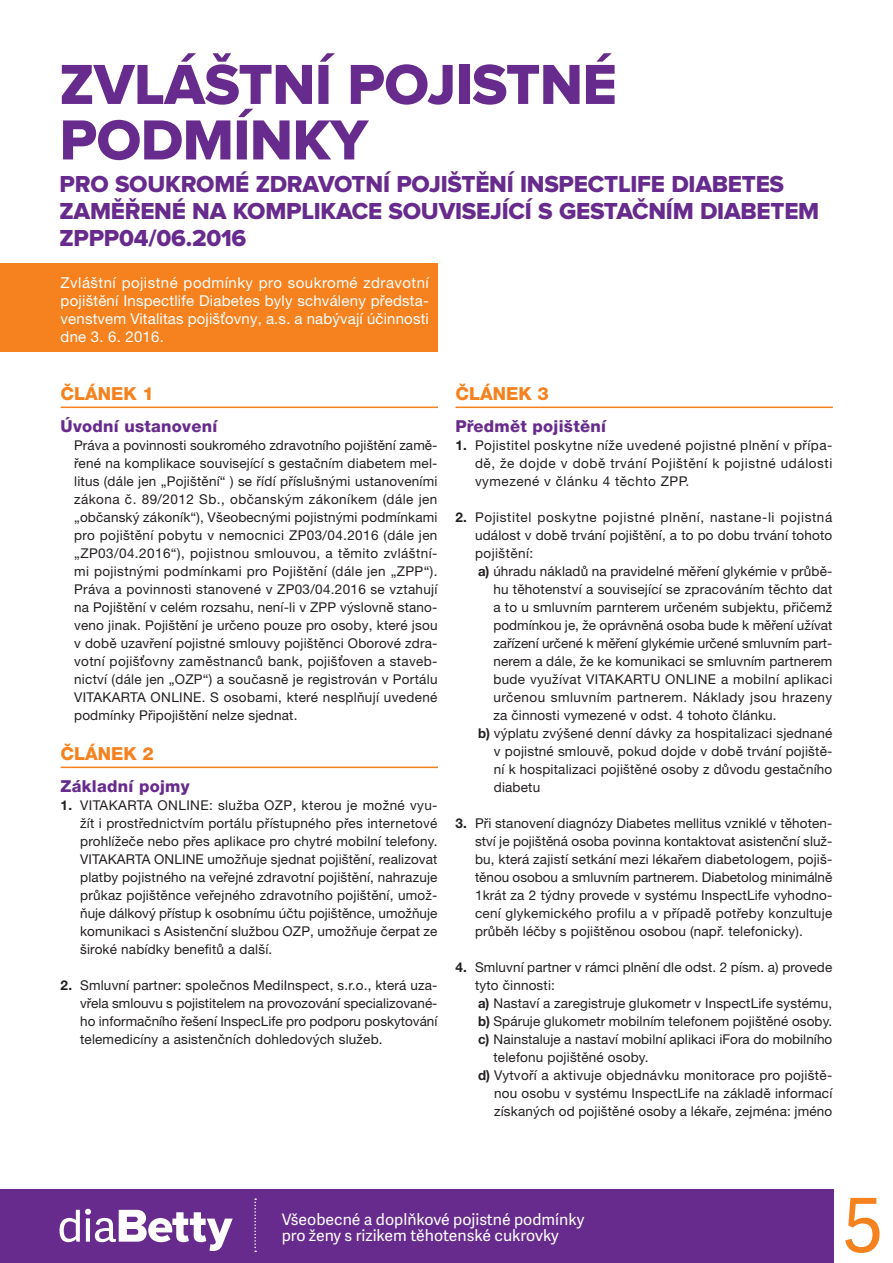
<style>
.page{position:relative;width:893px;height:1263px;background:#fff}
.page>*{position:absolute;margin:0;border:0;box-sizing:border-box;transform-origin:0 0}
.t1{font:74.85px "Adelle Sans";color:#f5821f}
.t2{font:58.5px/55.5px "Proxima Nova Extrabld";letter-spacing:-.01em;color:#672b8d}
.t3{font:24px/27px "Proxima Nova Extrabld";letter-spacing:-.01em;color:#672b8d}
.t4{font:800 18px "Helvetica Neue CE";color:#f5821f}
.t5{font:800 16.5px "Helvetica Neue CE";letter-spacing:.015em;color:#672b8d}
.t6{font:15.75px/16.2px "Adelle Sans";color:#fff}
.t7{font:15px/18px "Helvetica Neue CE";letter-spacing:.01em;color:#fff;text-align:justify}
.t8{font:13.5px/18px "Helvetica Neue CE";letter-spacing:.015em;color:#231f20;text-align:justify}
.t9{font:13.5px "Helvetica Neue CE";letter-spacing:.045em;color:#231f20}
.t10{font:13.5px "Helvetica Neue CE";letter-spacing:.035em;color:#231f20}
.s1{font-weight:700}
</style>
<div class="page">
<div style="left:0;top:1189px;width:833px;height:74px;background:#672b8d"></div>
<svg style="left:60px;top:1209px;width:173px;height:42px"></svg>
<svg style="left:254px;top:1198px;width:2px;height:54px"></svg>
<div style="left:0;top:263px;width:437px;height:89px;background:#f5821f"></div>
<hr style="left:61px;top:406px;width:377px;height:2px;background:#f5821f">
<hr style="left:61px;top:766px;width:377px;height:2px;background:#f5821f">
<hr style="left:455px;top:406px;width:378px;height:2px;background:#f5821f">
<h2 class="t2" style="left:60px;top:61px;width:559px">ZVLÁŠTNÍ POJISTNÉ<br>PODMÍNKY</h2>
<h3 class="t3" style="left:60px;top:173px;width:761px">PRO SOUKROMÉ ZDRAVOTNÍ POJIŠTĚNÍ INSPECTLIFE DIABETES<br>ZAMĚŘENÉ NA KOMPLIKACE SOUVISEJÍCÍ S GESTAČNÍM DIABETEM<br>ZPPP04/06.2016</h3>
<p class="t7" style="left:61px;top:275px;width:370px">Zvláštní pojistné podmínky pro soukromé zdravotní pojištění Inspectlife Diabetes byly schváleny předsta&shy;venstvem Vitalitas pojišťovny, a.s. a nabývají účinnosti dne 3. 6. 2016.</p>
<h3 class="t4" style="left:61px;top:387px;width:95px">ČLÁNEK 1</h3>
<p class="t5" style="left:61px;top:420px;width:158px">Úvodní ustanovení</p>
<p class="t8" style="left:74px;top:437px;width:365px">Práva a povinnosti soukromého zdravotního pojištění zamě&shy;řené na komplikace související s gestačním diabetem mel&shy;litus (dále jen „Pojištění“ ) se řídí příslušnými ustanoveními zákona č. 89/2012 Sb., občanským zákoníkem (dále jen „občanský zákoník“), Všeobecnými pojistnými podmínkami pro pojištění pobytu v nemocnici ZP03/04.2016 (dále jen „ZP03/04.2016“), pojistnou smlouvou, a těmito zvláštní&shy;mi pojistnými podmínkami pro Pojištění (dále jen „ZPP“).<br>Práva a povinnosti stanovené v ZP03/04.2016 se vztahují na Pojištění v celém rozsahu, není-li v ZPP výslovně stano&shy;veno jinak. Pojištění je určeno pouze pro osoby, které jsou v době uzavření pojistné smlouvy pojištěnci Oborové zdra&shy;votní pojišťovny zaměstnanců bank, pojišťoven a staveb&shy;nictví (dále jen „OZP“) a současně je registrován v Portálu VITAKARTA ONLINE. S osobami, které nesplňují uvedené podmínky Připojištění nelze sjednat.</p>
<h3 class="t4" style="left:61px;top:747px;width:95px">ČLÁNEK 2</h3>
<p class="t5" style="left:61px;top:780px;width:130px">Základní pojmy</p>
<p class="t8" style="left:80px;top:797px;width:359px;text-indent:-20px"><span class="s1">1.</span> VITAKARTA ONLINE: služba OZP, kterou je možné vyu&shy;žít i prostřednictvím portálu přístupného přes internetové prohlížeče nebo přes aplikace pro chytré mobilní telefony.<br>VITAKARTA ONLINE umožňuje sjednat pojištění, realizovat platby pojistného na veřejné zdravotní pojištění, nahrazuje průkaz pojištěnce veřejného zdravotního pojištění, umož&shy;ňuje dálkový přístup k osobnímu účtu pojištěnce, umožňuje komunikaci s Asistenční službou OZP, umožňuje čerpat ze široké nabídky benefitů a další.</p>
<p class="t8" style="left:80px;top:977px;width:359px;text-indent:-20px"><span class="s1">2.</span> Smluvní partner: společnos MediInspect, s.r.o., která uza&shy;vřela smlouvu s pojistitelem na provozování specializované&shy;ho informačního řešení InspecLife pro podporu poskytování telemedicíny a asistenčních dohledových služeb.</p>
<h3 class="t4" style="left:455px;top:387px;width:95px">ČLÁNEK 3</h3>
<p class="t5" style="left:455px;top:420px;width:152px">Předmět pojištění</p>
<p class="t8" style="left:475px;top:437px;width:359px;text-indent:-20px"><span class="s1">1.</span> Pojistitel poskytne níže uvedené pojistné plnění v přípa&shy;dě, že dojde v době trvání Pojištění k pojistné události vymezené v článku 4 těchto ZPP.</p>
<p class="t9" style="left:455px;top:512px;width:378px"><span class="s1">2.</span> Pojistitel poskytne pojistné plnění, nastane-li pojistná</p>
<p class="t8" style="left:475px;top:527px;width:359px">událost v době trvání pojištění, a to po dobu trvání tohoto</p>
<p class="t10" style="left:475px;top:548px;width:60px">pojištění:</p>
<p class="t8" style="left:478px;top:563px;width:356px"><span class="s1">a)</span> úhradu nákladů na pravidelné měření glykémie v průbě-</p>
<p class="t8" style="left:493px;top:581px;width:340px">hu těhotenství a související se zpracováním těchto dat</p>
<p class="t8" style="left:493px;top:599px;width:340px">a to u smluvním parnterem určeném subjektu, přičemž</p>
<p class="t8" style="left:493px;top:617px;width:340px">podmínkou je, že oprávněná osoba bude k měření užívat</p>
<p class="t8" style="left:493px;top:635px;width:341px">zařízení určené k měření glykémie určené smluvním part-</p>
<p class="t8" style="left:493px;top:653px;width:340px">nerem a dále, že ke komunikaci se smluvním partnerem</p>
<p class="t8" style="left:493px;top:671px;width:340px">bude využívat VITAKARTU ONLINE a mobilní aplikaci</p>
<p class="t10" style="left:493px;top:692px;width:340px">určenou smluvním partnerem. Náklady jsou hrazeny</p>
<p class="t8" style="left:493px;top:707px;width:285px">za činnosti vymezené v odst. 4 tohoto článku.</p>
<p class="t8" style="left:478px;top:725px;width:356px"><span class="s1">b)</span> výplatu zvýšené denní dávky za hospitalizaci sjednané</p>
<p class="t8" style="left:494px;top:743px;width:340px">v pojistné smlouvě, pokud dojde v době trvání pojiště-</p>
<p class="t8" style="left:494px;top:761px;width:340px">ní k hospitalizaci pojištěné osoby z důvodu gestačního</p>
<p class="t8" style="left:494px;top:779px;width:48px">diabetu</p>
<p class="t8" style="left:475px;top:815px;width:359px;text-indent:-20px"><span class="s1">3.</span> Při stanovení diagnózy Diabetes mellitus vzniklé v těhoten&shy;ství je pojištěná osoba povinna kontaktovat asistenční služ&shy;bu, která zajistí setkání mezi lékařem diabetologem, pojiš&shy;těnou osobou a smluvním partnerem. Diabetolog minimálně 1krát za 2 týdny provede v systému InspectLife vyhodno&shy;cení glykemického profilu a v případě potřeby konzultuje průběh léčby s pojištěnou osobou (např. telefonicky).</p>
<p class="t8" style="left:455px;top:959px;width:378px"><span class="s1">4.</span> Smluvní partner v rámci plnění dle odst. 2 písm. a) provede</p>
<p class="t8" style="left:475px;top:977px;width:81px">tyto činnosti:</p>
<p class="t8" style="left:478px;top:995px;width:356px"><span class="s1">a)</span> Nastaví a zaregistruje glukometr v InspectLife systému,</p>
<p class="t8" style="left:478px;top:1013px;width:356px"><span class="s1">b)</span> Spáruje glukometr mobilním telefonem pojištěné osoby.</p>
<p class="t8" style="left:478px;top:1031px;width:356px"><span class="s1">c)</span> Nainstaluje a nastaví mobilní aplikaci iFora do mobilního</p>
<p class="t8" style="left:494px;top:1049px;width:157px">telefonu pojištěné osoby.</p>
<p class="t8" style="left:478px;top:1067px;width:356px"><span class="s1">d)</span> Vytvoří a aktivuje objednávku monitorace pro pojiště-</p>
<p class="t8" style="left:494px;top:1085px;width:340px">nou osobu v systému InspectLife na základě informací</p>
<p class="t8" style="left:494px;top:1103px;width:340px">získaných od pojištěné osoby a lékaře, zejména: jméno</p>
<p class="t6" style="left:282px;top:1213px;width:304px">Všeobecné a doplňkové pojistné podmínky pro ženy s rizikem těhotenské cukrovky</p>
<h1 class="t1" style="left:843px;top:1198px;width:42px">5</h1>
</div>
